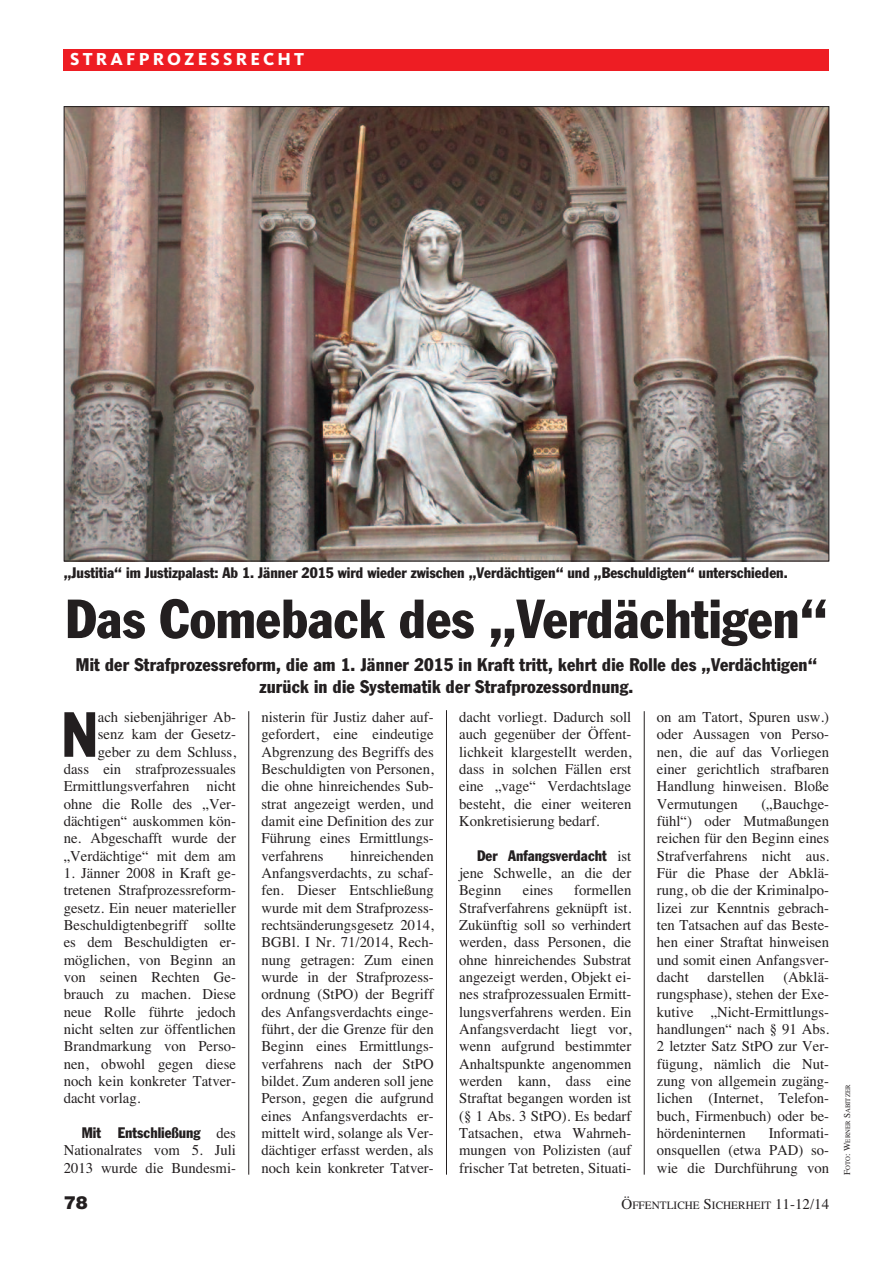
<style>
.page{position:relative;width:893px;height:1263px;background:#fff}
.page>*{position:absolute;margin:0;border:0;box-sizing:border-box;transform-origin:0 0}
.t1{font:condensed 62.55px "Franklin Gothic";color:#231f20}
.t2{font:condensed 54px "Franklin Gothic";color:#231f20}
.t3{font:condensed 18px/21.6px "Franklin Gothic";letter-spacing:.01em;color:#231f20;text-align:center}
.t4{font:800 18px "Kievit";letter-spacing:.175em;color:#fff}
.t5{font:900 18px "Helvetica";color:#231f20}
.t6{font:15px/17.4px "Times";color:#231f20;text-align:justify}
.t7{font:condensed 15px "Franklin Gothic";color:#231f20}
.t8{font:11.25px "Times";color:#231f20}
.t9{font:6.75px "Times";color:#231f20}
.s1{font-family:"Times";font-stretch:normal}
.s2{font-size:15px}
.s3{font-size:9px}
</style>
<div class="page">
<hr style="left:248px;top:711px;width:1px;height:464px;background:#231f20">
<hr style="left:446px;top:710px;width:1px;height:465px;background:#231f20">
<hr style="left:644px;top:711px;width:1px;height:464px;background:#231f20">
<div style="left:64px;top:49px;width:765px;height:21px;background:#ee1d23"></div>
<img style="left:66px;top:108px;width:761px;height:451px">
<p class="t4" style="left:70px;top:53px;width:235px">STRAFPROZESSRECHT</p>
<p class="t7" style="left:64px;top:567px;width:725px">„Justitia“ im Justizpalast: Ab 1. Jänner 2015 wird wieder zwischen „Verdächtigen“ und „Beschuldigten“ unterschieden.</p>
<h2 class="t2" style="left:65px;top:600px;width:764px">Das Comeback des „Verdächtigen“</h2>
<p class="t3" style="left:76px;top:656px;width:743px">Mit der Strafprozessreform, die am 1. Jänner 2015 in Kraft tritt, kehrt die Rolle des „Verdächtigen“ zurück in die Systematik der Strafprozessordnung.</p>
<p class="t6" style="left:64px;top:708px;width:174px;text-align:right">ach siebenjähriger Ab-<br>senz kam der Gesetz&shy;geber zu dem Schluss,<br>dass ein strafprozessuales<br>Ermittlungsverfahren nicht ohne die Rolle des „Ver&shy;dächtigen“ auskommen kön&shy;ne. Abgeschafft wurde der „Verdächtige“ mit dem am</p>
<p class="t6" style="left:64px;top:864px;width:174px">1. Jänner 2008 in Kraft ge&shy;tretenen Strafprozessreform&shy;gesetz. Ein neuer materieller Beschuldigtenbegriff sollte es dem Beschuldigten er&shy;möglichen, von Beginn an von seinen Rechten Ge&shy;brauch zu machen. Diese neue Rolle führte jedoch nicht selten zur öffentlichen Brandmarkung von Perso&shy;nen, obwohl gegen diese noch kein konkreter Tatver&shy;dacht vorlag.</p>
<p class="t7" style="left:82px;top:1127px;width:156px">Mit Entschließung <span class="s1">des</span></p>
<p class="t6" style="left:64px;top:1141px;width:174px">Nationalrates vom 5. Juli<br>2013 wurde die Bundesmi-</p>
<h1 class="t1" style="left:62px;top:712px;width:38px">N</h1>
<p class="t6" style="left:261px;top:708px;width:174px">nisterin für Justiz daher auf&shy;gefordert, eine eindeutige Abgrenzung des Begriffs des Beschuldigten von Personen, die ohne hinreichendes Sub&shy;strat angezeigt werden, und damit eine Definition des zur Führung eines Ermittlungs&shy;verfahrens</p>
<p class="t6" style="left:261px;top:847px;width:174px;text-indent:89px">hinreichenden Anfangsverdachts, zu schaf&shy;fen. Dieser Entschließung wurde mit dem Strafprozess&shy;rechtsänderungsgesetz 2014, BGBl. I Nr. 71/2014, Rech&shy;nung getragen: Zum einen wurde in der Strafprozess&shy;ordnung (StPO) der Begriff des Anfangsverdachts einge&shy;führt, der die Grenze für den Beginn eines Ermittlungs&shy;verfahrens nach der StPO bildet. Zum anderen soll jene Person, gegen die aufgrund eines Anfangsverdachts er&shy;mittelt wird, solange als Ver&shy;dächtiger erfasst werden, als noch kein konkreter Tatver-</p>
<p class="t6" style="left:459px;top:708px;width:174px">dacht vorliegt. Dadurch soll auch gegenüber der Öffent&shy;lichkeit klargestellt werden, dass in solchen Fällen erst eine „vage“ Verdachtslage besteht, die einer weiteren Konkretisierung bedarf.</p>
<p class="t7" style="left:477px;top:850px;width:156px">Der Anfangsverdacht <span class="s1">ist</span></p>
<p class="t6" style="left:459px;top:864px;width:174px">jene Schwelle, an die der<br>Beginn</p>
<p class="t6" style="left:459px;top:881px;width:174px;text-indent:115px">formellen Strafverfahrens geknüpft ist.<br>Zukünftig soll so verhindert werden, dass Personen, die ohne hinreichendes Substrat angezeigt werden, Objekt ei&shy;nes strafprozessualen Ermitt&shy;lungsverfahrens werden. Ein Anfangsverdacht liegt vor, wenn aufgrund bestimmter Anhaltspunkte angenommen werden kann, dass eine Straftat begangen worden ist (§ 1 Abs. 3 StPO). Es bedarf Tatsachen, etwa Wahrneh&shy;mungen von Polizisten (auf frischer Tat betreten, Situati-</p>
<p class="t6" style="left:523px;top:881px;width:32px">eines</p>
<p class="t6" style="left:657px;top:708px;width:174px">on am Tatort, Spuren usw.) oder Aussagen von Perso&shy;nen, die auf das Vorliegen einer gerichtlich strafbaren Handlung hinweisen. Bloße Vermutungen</p>
<p class="t6" style="left:657px;top:795px;width:174px;text-indent:104px">(„Bauchge&shy;fühl“) oder Mutmaßungen reichen für den Beginn eines Strafverfahrens nicht aus.<br>Für die Phase der Abklä&shy;rung, ob die der Kriminalpo&shy;lizei zur Kenntnis gebrach&shy;ten Tatsachen auf das Beste&shy;hen einer Straftat hinweisen und somit einen Anfangsver&shy;dacht</p>
<p class="t6" style="left:657px;top:968px;width:174px;text-indent:127px">(Abklä&shy;rungsphase), stehen der Exe&shy;kutive „Nicht-Ermittlungs&shy;handlungen“ nach § 91 Abs.<br>2 letzter Satz StPO zur Ver&shy;fügung, nämlich die Nut&shy;zung von allgemein zugäng&shy;lichen (Internet, Telefon&shy;buch, Firmenbuch) oder be&shy;hördeninternen</p>
<p class="t6" style="left:707px;top:968px;width:59px">darstellen</p>
<p class="t6" style="left:657px;top:1124px;width:174px;text-indent:112px">Informati&shy;onsquellen (etwa PAD) so&shy;wie die Durchführung von</p>
<p class="t5" style="left:64px;top:1192px;width:26px">78</p>
<p class="t8" style="left:621px;top:1198px;width:209px"><span class="s2">Ö</span>FFENTLICHE <span class="s2">S</span>ICHERHEIT <span class="s2">11-12/14</span></p>
<p class="t9" style="left:844px;top:1175px;width:91px;rotate:-90deg"><span class="s3">F</span>OTO<span class="s3">: W</span>ERNER <span class="s3">S</span>ABITZER</p>
</div>
